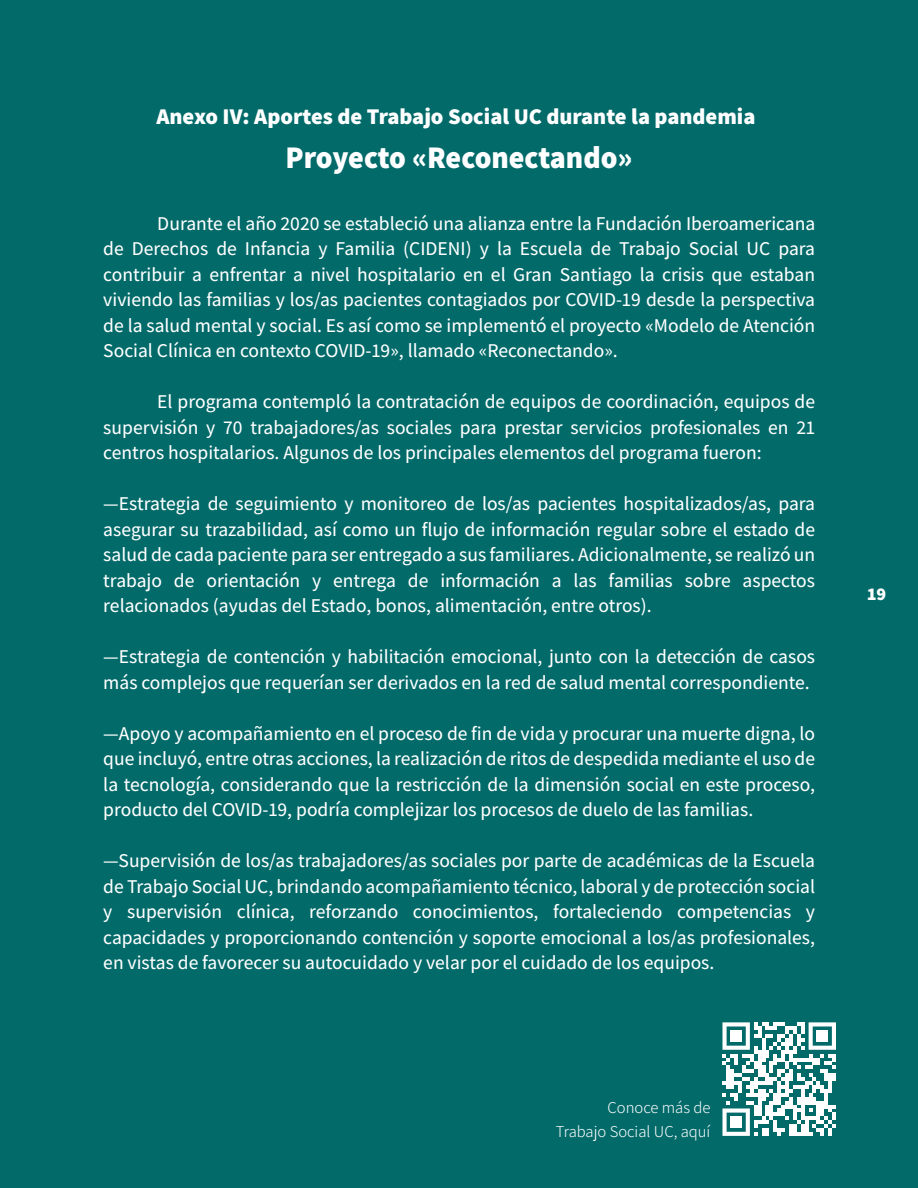
<style>
.page{position:relative;width:918px;height:1188px;background:#036a6a}
.page>*{position:absolute;margin:0;border:0;box-sizing:border-box;transform-origin:0 0}
.t1{font:800 31.5px "Assistant";letter-spacing:-.005em;color:#fff;scale:.95 1}
.t2{font:800 22.5px "Assistant";color:#fff}
.t3{font:500 19.5px/25.5px "Assistant";color:#fff;text-align:justify}
.t4{font:800 18px "Assistant";color:#fff}
.t5{font:300 16.5px/23.4px "Assistant";color:#fff;text-align:right}
</style>
<div class="page">
<svg style="left:722px;top:1017px;width:114px;height:119px"></svg>
<div style="left:730px;top:1030px;width:12px;height:12px;background:#fff"></div>
<div style="left:816px;top:1030px;width:12px;height:12px;background:#fff"></div>
<div style="left:730px;top:1116px;width:12px;height:12px;background:#fff"></div>
<p class="t2" style="left:156px;top:101px;width:601px">Anexo IV: Aportes de Trabajo Social UC durante la pandemia</p>
<h1 class="t1" style="left:285px;top:136px;width:367px">Proyecto «Reconectando»</h1>
<p class="t3" style="left:103px;top:210px;width:714px;text-indent:54px">Durante el año 2020 se estableció una alianza entre la Fundación Iberoamericana de Derechos de Infancia y Familia (CIDENI) y la Escuela de Trabajo Social UC para contribuir a enfrentar a nivel hospitalario en el Gran Santiago la crisis que estaban viviendo las familias y los/as pacientes contagiados por COVID-19 desde la perspectiva de la salud mental y social. Es así como se implementó el proyecto «Modelo de Atención Social Clínica en contexto COVID-19», llamado «Reconectando».</p>
<p class="t3" style="left:103px;top:388px;width:713px;text-indent:54px">El programa contempló la contratación de equipos de coordinación, equipos de supervisión y 70 trabajadores/as sociales para prestar servicios profesionales en 21 centros hospitalarios. Algunos de los principales elementos del programa fueron:</p>
<p class="t3" style="left:103px;top:490px;width:713px">—Estrategia de seguimiento y monitoreo de los/as pacientes hospitalizados/as, para asegurar su trazabilidad, así como un flujo de información regular sobre el estado de salud de cada paciente para ser entregado a sus familiares. Adicionalmente, se realizó un trabajo de orientación y entrega de información a las familias sobre aspectos relacionados (ayudas del Estado, bonos, alimentación, entre otros).</p>
<p class="t3" style="left:103px;top:643px;width:713px">—Estrategia de contención y habilitación emocional, junto con la detección de casos más complejos que requerían ser derivados en la red de salud mental correspondiente.</p>
<p class="t3" style="left:103px;top:720px;width:713px">—Apoyo y acompañamiento en el proceso de fin de vida y procurar una muerte digna, lo que incluyó, entre otras acciones, la realización de ritos de despedida mediante el uso de la tecnología, considerando que la restricción de la dimensión social en este proceso, producto del COVID-19, podría complejizar los procesos de duelo de las familias.</p>
<p class="t3" style="left:103px;top:847px;width:713px">—Supervisión de los/as trabajadores/as sociales por parte de académicas de la Escuela de Trabajo Social UC, brindando acompañamiento técnico, laboral y de protección social y supervisión clínica, reforzando conocimientos, fortaleciendo competencias y capacidades y proporcionando contención y soporte emocional a los/as profesionales, en vistas de favorecer su autocuidado y velar por el cuidado de los equipos.</p>
<p class="t5" style="left:556px;top:1095px;width:156px">Conoce más de<br>Trabajo Social UC, aquí</p>
<p class="t4" style="left:868px;top:582px;width:20px">19</p>
</div>
